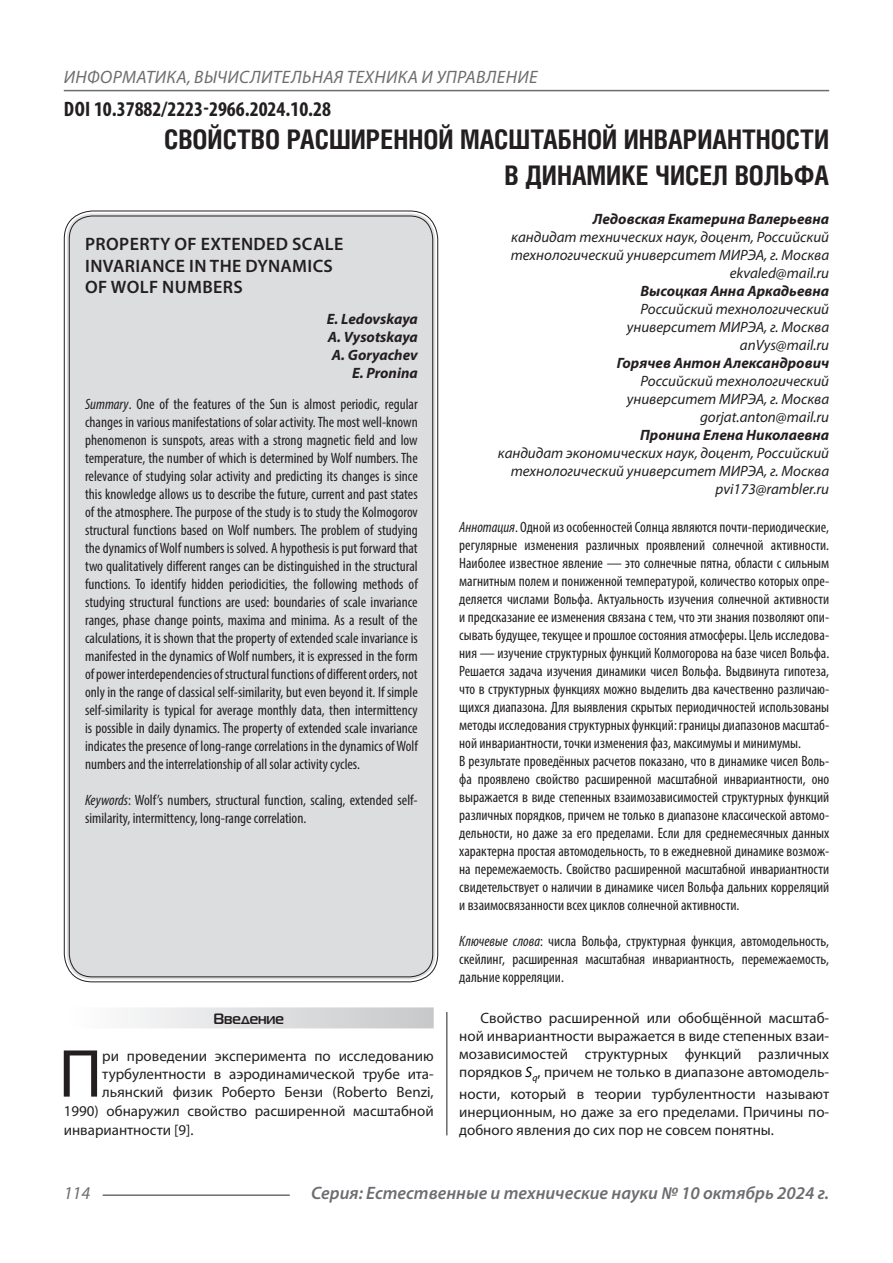
<style>
.page{position:relative;width:893px;height:1263px;background:#fff}
.page>*{position:absolute;margin:0;border:0;box-sizing:border-box;transform-origin:0 0}
.Статья_текст_первый{font:68.4px "Myriad Pro";color:#231f20}
.Статья_название{font:700 27px/36px "Helios Cond C";color:#231f20;text-align:right}
.ДОИ{font:700 condensed 21px "Myriad Pro";color:#231f20}
.Статья_название_англ{font:600 18px/21.6px "Myriad Pro";letter-spacing:.02em;color:#231f20}
.t1{font:italic 600 18px "Myriad Pro";color:#6c6d70}
.t2{font:italic 18px "Myriad Pro";letter-spacing:.02em;color:#6c6d70}
.Статья_аннотация_тек{font:condensed 15px/18px "Myriad Pro";color:#231f20;text-align:justify}
.Статья_аннотация_анг{font:condensed 15px/18px "Myriad Pro";color:#231f20;text-align:justify}
.Статья_автор_инфо{font:italic 15px/18px "Myriad Pro";color:#231f20;text-align:right}
.Статья_текст{font:15px/18px "Myriad Pro";color:#231f20;text-align:justify}
.Статья_текст_первый-2{font:15px/18px "Myriad Pro";color:#231f20;text-align:justify}
.Статья_автор_инфо-2{font:italic 700 15px "Myriad Pro";color:#231f20}
.Статья_автор_англ{font:italic 700 15px "Myriad Pro";color:#231f20}
.Статья_подзаголовок{font:700 15px "Magistral C";color:#231f20}
.s1{font-style:italic}
.s2{font-style:italic;color:#000}
</style>
<div class="page">
<hr style="left:446px;top:128px;width:1px;height:1007px;background:#231f20">
<hr style="left:103px;top:1194px;width:187px;height:2px;background:#6c6d70">
<hr style="left:64px;top:90px;width:765px;height:1px;background:#6c6d70">
<div style="left:441px;top:128px;width:13px;height:884px;background:#fff"></div>
<div style="left:67px;top:213px;width:368px;height:766px;background:#dcdddf;border-radius:26px"></div>
<div style="left:64px;top:1007px;width:370px;height:21px;background:linear-gradient(to right,#fefeff,#c6c8ca)"></div>
<p class="t2" style="left:64px;top:66px;width:475px">ИНФОРМАТИКА, ВЫЧИСЛИТЕЛЬНАЯ ТЕХНИКА И УПРАВЛЕНИЕ</p>
<p class="Статья_название" style="left:164px;top:121px;width:667px">СВОЙСТВО РАСШИРЕННОЙ МАСШТАБНОЙ ИНВАРИАНТНОСТИ<br>В ДИНАМИКЕ ЧИСЕЛ ВОЛЬФА</p>
<p class="Статья_автор_инфо-2" style="left:593px;top:209px;width:238px">Ледовская Екатерина Валерьевна</p>
<p class="Статья_автор_инфо" style="left:511px;top:228px;width:320px;text-align:left">кандидат технических наук, доцент, Российский технологический университет МИРЭА, г. Москва</p>
<p class="Статья_автор_инфо" style="left:730px;top:264px;width:101px">ekvaled@mail.ru</p>
<p class="Статья_автор_инфо-2" style="left:640px;top:281px;width:190px">Высоцкая Анна Аркадьевна</p>
<p class="Статья_автор_инфо" style="left:627px;top:300px;width:204px">Российский технологический университет МИРЭА, г. Москва</p>
<p class="Статья_автор_инфо" style="left:740px;top:336px;width:91px">anVys@mail.ru</p>
<p class="Статья_автор_инфо-2" style="left:617px;top:353px;width:214px">Горячев Антон Александрович</p>
<p class="Статья_автор_инфо" style="left:627px;top:372px;width:204px">Российский технологический университет МИРЭА, г. Москва</p>
<p class="Статья_автор_инфо" style="left:700px;top:408px;width:131px">gorjat.anton@mail.ru</p>
<p class="Статья_автор_инфо-2" style="left:640px;top:425px;width:190px">Пронина Елена Николаевна</p>
<p class="Статья_автор_инфо" style="left:498px;top:444px;width:333px">кандидат экономических наук, доцент, Российский технологический университет МИРЭА, г. Москва</p>
<p class="Статья_автор_инфо" style="left:716px;top:480px;width:115px">pvi173@rambler.ru</p>
<p class="Статья_аннотация_тек" style="left:459px;top:518px;width:371px"><span class="s1">Аннотация</span>. Одной из особенностей Солнца являются почти-периодические, регулярные изменения различных проявлений солнечной активности.<br>Наиболее известное явление — это солнечные пятна, области с сильным магнитным полем и пониженной температурой, количество которых опре&shy;деляется числами Вольфа. Актуальность изучения солнечной активности и предсказание ее изменения связана с тем, что эти знания позволяют опи&shy;сывать будущее, текущее и прошлое состояния атмосферы. Цель исследова&shy;ния — изучение структурных функций Колмогорова на базе чисел Вольфа.<br>Решается задача изучения динамики чисел Вольфа. Выдвинута гипотеза, что в структурных функциях можно выделить два качественно различаю&shy;щихся диапазона. Для выявления скрытых периодичностей использованы методы исследования структурных функций: границы диапазонов масштаб&shy;ной инвариантности, точки изменения фаз, максимумы и минимумы.</p>
<p class="Статья_аннотация_тек" style="left:459px;top:752px;width:371px">В результате проведённых расчетов показано, что в динамике чисел Воль&shy;фа проявлено свойство расширенной масштабной инвариантности, оно выражается в виде степенных взаимозависимостей структурных функций различных порядков, причем не только в диапазоне классической автомо&shy;дельности, но даже за его пределами. Если для среднемесячных данных характерна простая автомодельность, то в ежедневной динамике возмож&shy;на перемежаемость. Свойство расширенной масштабной инвариантности свидетельствует о наличии в динамике чисел Вольфа дальних корреляций и взаимосвязанности всех циклов солнечной активности.</p>
<p class="Статья_аннотация_тек" style="left:459px;top:932px;width:371px"><span class="s1">Ключевые слова</span>: числа Вольфа, структурная функция, автомодельность, скейлинг, расширенная масштабная инвариантность, перемежаемость, дальние корреляции.</p>
<p class="ДОИ" style="left:64px;top:96px;width:269px">DOI 10.37882/2223-2966.2024.10.28</p>
<p class="Статья_название_англ" style="left:85px;top:233px;width:260px">PROPERTY OF EXTENDED SCALE<br>INVARIANCE IN THE DYNAMICS<br>OF WOLF NUMBERS</p>
<p class="Статья_автор_англ" style="left:327px;top:309px;width:92px">E. Ledovskaya</p>
<p class="Статья_автор_англ" style="left:328px;top:327px;width:91px">A. Vysotskaya</p>
<p class="Статья_автор_англ" style="left:332px;top:345px;width:87px">A. Goryachev</p>
<p class="Статья_автор_англ" style="left:352px;top:363px;width:67px">E. Pronina</p>
<p class="Статья_аннотация_анг" style="left:85px;top:395px;width:334px"><span class="s1">Summary</span>. One of the features of the Sun is almost periodic, regular changes in various manifestations of solar activity. The most well-known phenomenon is sunspots, areas with a strong magnetic field and low temperature, the number of which is determined by Wolf numbers. The relevance of studying solar activity and predicting its changes is since this knowledge allows us to describe the future, current and past states of the atmosphere. The purpose of the study is to study the Kolmogorov structural functions based on Wolf numbers. The problem of studying the dynamics of Wolf numbers is solved. A hypothesis is put forward that two qualitatively different ranges can be distinguished in the structural functions. To identify hidden periodicities, the following methods of studying structural functions are used: boundaries of scale invariance ranges, phase change points, maxima and minima. As a result of the calculations, it is shown that the property of extended scale invariance is manifested in the dynamics of Wolf numbers, it is expressed in the form of power interdependencies of structural functions of different orders, not only in the range of classical self-similarity, but even beyond it. If simple self-similarity is typical for average monthly data, then intermittency is possible in daily dynamics. The property of extended scale invariance indicates the presence of long-range correlations in the dynamics of Wolf numbers and the interrelationship of all solar activity cycles.</p>
<p class="Статья_аннотация_анг" style="left:85px;top:791px;width:334px"><span class="s1">Keywords</span>: Wolf’s numbers, structural function, scaling, extended self&shy;similarity, intermittency, long-range correlation.</p>
<p class="Статья_подзаголовок" style="left:213px;top:1010px;width:72px">Введение</p>
<p class="Статья_текст_первый" style="left:59px;top:1031px;width:45px">П</p>
<p class="Статья_текст_первый-2" style="left:102px;top:1046px;width:333px">ри проведении эксперимента по исследованию турбулентности в аэродинамической трубе ита&shy;льянский физик Роберто Бензи (Roberto Benzi,</p>
<p class="Статья_текст_первый-2" style="left:64px;top:1101px;width:371px;line-height:19.4px">1990) обнаружил свойство расширенной масштабной инвариантности [9].</p>
<p class="Статья_текст" style="left:459px;top:1009px;width:371px;text-indent:21px">Свойство расширенной или обобщённой масштаб&shy;ной инвариантности выражается в виде степенных взаи&shy;мозависимостей структурных функций различных порядков <span class="s2">S</span><sub>q</sub>, причем не только в диапазоне автомодель-</p>
<p class="Статья_текст" style="left:459px;top:1085px;width:371px">ности, который в теории турбулентности называют инерционным, но даже за его пределами. Причины по&shy;добного явления до сих пор не совсем понятны.</p>
<p class="t2" style="left:64px;top:1182px;width:28px">114</p>
<p class="t1" style="left:311px;top:1182px;width:520px">Серия: Естественные и технические науки № 10 октябрь 2024 г.</p>
</div>
